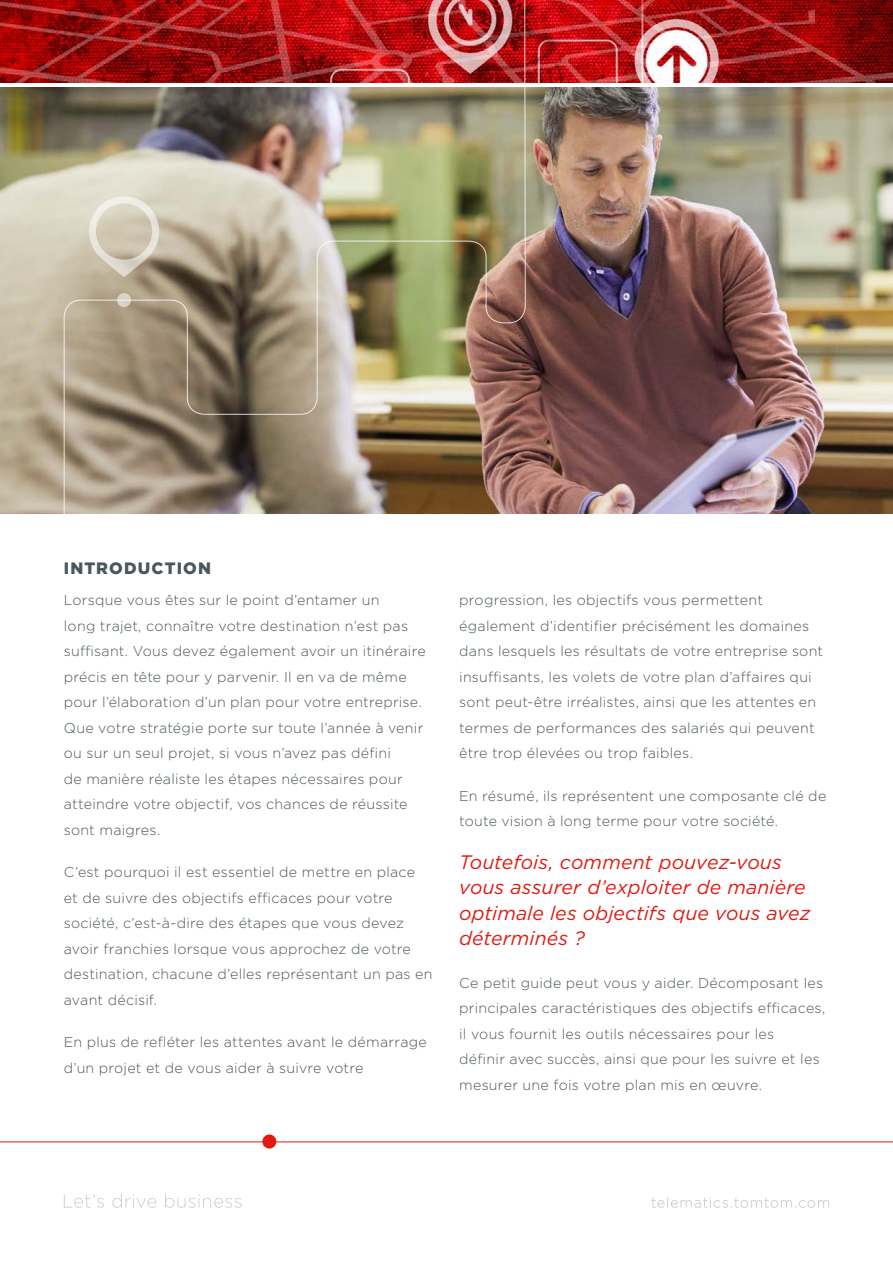
<style>
.page{position:relative;width:893px;height:1263px;background:#fff}
.page>*{position:absolute;margin:0;border:0;box-sizing:border-box;transform-origin:0 0}
.t1{font:italic 19.5px/25.5px "Gotham";letter-spacing:.005em;color:#df1b12}
.t2{font:900 16.5px "Gotham";letter-spacing:.07em;color:#4c575d}
.t3{font:300 14.25px/25.5px "Gotham";letter-spacing:.015em;color:#4c575d}
</style>
<div class="page">
<svg style="left:651px;top:1197px;width:178px;height:11px"></svg>
<svg style="left:64px;top:1194px;width:178px;height:14px"></svg>
<img style="left:0;top:87px;width:893px;height:426px">
<img style="left:0;top:0;width:893px;height:82px">
<hr style="left:0;top:1141px;width:893px;height:1px;background:#df1b12">
<img style="left:63px;top:0;width:463px;height:514px">
<div style="left:262px;top:1134px;width:14px;height:14px;background:#df1b12;border-radius:50%"></div>
<svg style="left:89px;top:196px;width:70px;height:81px;background:#d2cab8"></svg>
<svg style="left:117px;top:293px;width:14px;height:14px"></svg>
<p class="t2" style="left:64px;top:557px;width:149px">INTRODUCTION</p>
<p class="t3" style="left:64px;top:587px;width:363px">Lorsque vous êtes sur le point d’entamer un<br>long trajet, connaître votre destination n’est pas suffisant. Vous devez également avoir un itinéraire précis en tête pour y parvenir. Il en va de même pour l’élaboration d’un plan pour votre entreprise.<br>Que votre stratégie porte sur toute l’année à venir ou sur un seul projet, si vous n’avez pas défini<br>de manière réaliste les étapes nécessaires pour atteindre votre objectif, vos chances de réussite sont maigres.</p>
<p class="t3" style="left:64px;top:859px;width:370px">C’est pourquoi il est essentiel de mettre en place et de suivre des objectifs efficaces pour votre société, c’est-à-dire des étapes que vous devez avoir franchies lorsque vous approchez de votre destination, chacune d’elles représentant un pas en avant décisif.</p>
<p class="t3" style="left:64px;top:1029px;width:365px">En plus de refléter les attentes avant le démarrage d’un projet et de vous aider à suivre votre</p>
<p class="t3" style="left:459px;top:587px;width:365px">progression, les objectifs vous permettent également d’identifier précisément les domaines dans lesquels les résultats de votre entreprise sont insuffisants, les volets de votre plan d’affaires qui sont peut-être irréalistes, ainsi que les attentes en termes de performances des salariés qui peuvent être trop élevées ou trop faibles.</p>
<p class="t3" style="left:459px;top:782px;width:369px">En résumé, ils représentent une composante clé de toute vision à long terme pour votre société.</p>
<h1 class="t1" style="left:459px;top:849px;width:353px">Toutefois, comment pouvez-vous vous assurer d’exploiter de manière optimale les objectifs que vous avez déterminés ?</h1>
<p class="t3" style="left:459px;top:970px;width:368px">Ce petit guide peut vous y aider. Décomposant les principales caractéristiques des objectifs efficaces, il vous fournit les outils nécessaires pour les<br>définir avec succès, ainsi que pour les suivre et les mesurer une fois votre plan mis en œuvre.</p>
</div>
